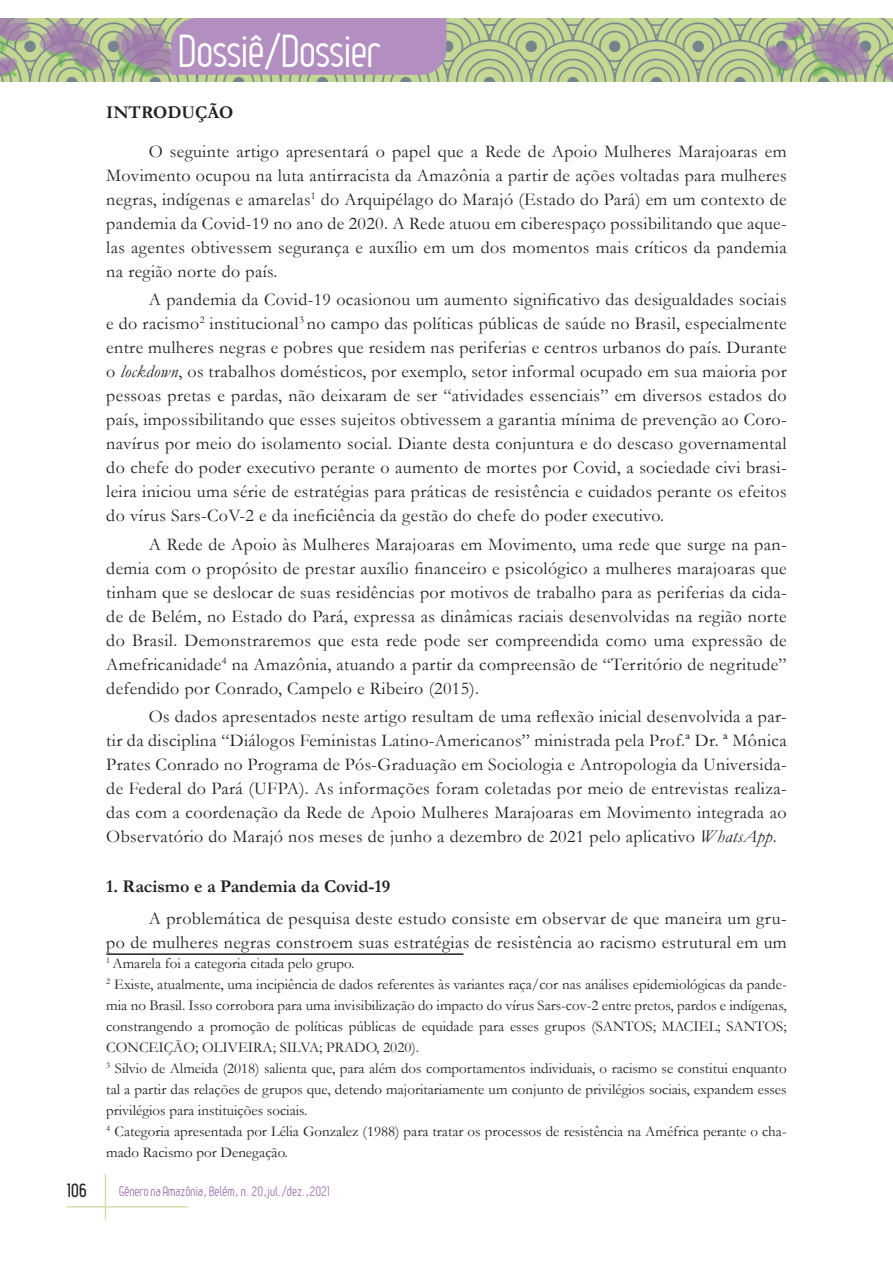
<style>
.page{position:relative;width:893px;height:1263px;background:#fff}
.page>*{position:absolute;margin:0;border:0;box-sizing:border-box;transform-origin:0 0}
.t1{font:45px "Leger";letter-spacing:-.01em;color:#fff}
.Texto{font:18px/24px "Garamond";letter-spacing:.02em;color:#231f20;text-align:justify}
.Título_bullet{font:700 18px "Garamond";color:#231f20}
.Texto-2{font:700 18px "Garamond";color:#231f20}
.t2{font:700 18px "Leger";color:#231f20}
.Nota_rodapé{font:15px/21px "Garamond";color:#231f20;text-align:justify}
.t3{font:13.5px "Leger";color:#9f73af}
.s1{font-style:italic}
</style>
<div class="page">
<hr style="left:105px;top:1174px;width:1px;height:45px;background:#d2e0ac">
<hr style="left:67px;top:1206px;width:121px;height:1px;background:#d2e0ac">
<img style="left:0;top:18px;width:893px;height:64px">
<div style="left:171px;top:18px;width:275px;height:57px;background:#b28fc0"></div>
<hr style="left:106px;top:953px;width:357px;height:2px;background:#231f20">
<h1 class="t1" style="left:179px;top:26px;width:203px">Dossiê/Dossier</h1>
<p class="Texto-2" style="left:106px;top:100px;width:129px">INTRODUÇÃO</p>
<p class="Texto" style="left:106px;top:139px;width:682px;text-indent:43px">O seguinte artigo apresentará o papel que a Rede de Apoio Mulheres Marajoaras em Movimento ocupou na luta antirracista da Amazônia a partir de ações voltadas para mulheres negras, indígenas e amarelas<sup>1</sup> do Arquipélago do Marajó (Estado do Pará) em um contexto de pandemia da Covid-19 no ano de 2020. A Rede atuou em ciberespaço possibilitando que aque&shy;las agentes obtivessem segurança e auxílio em um dos momentos mais críticos da pandemia na região norte do país.</p>
<p class="Texto" style="left:106px;top:287px;width:682px;text-indent:43px">A pandemia da Covid-19 ocasionou um aumento significativo das desigualdades sociais e do racismo<sup>2</sup> institucional<sup>3</sup> no campo das políticas públicas de saúde no Brasil, especialmente entre mulheres negras e pobres que residem nas periferias e centros urbanos do país. Durante o <span class="s1">lockdown</span>, os trabalhos domésticos, por exemplo, setor informal ocupado em sua maioria por pessoas pretas e pardas, não deixaram de ser “atividades essenciais” em diversos estados do país, impossibilitando que esses sujeitos obtivessem a garantia mínima de prevenção ao Coro&shy;navírus por meio do isolamento social. Diante desta conjuntura e do descaso governamental do chefe do poder executivo perante o aumento de mortes por Covid, a sociedade civi brasi&shy;leira iniciou uma série de estratégias para práticas de resistência e cuidados perante os efeitos do vírus Sars-CoV-2 e da ineficiência da gestão do chefe do poder executivo.</p>
<p class="Texto" style="left:106px;top:531px;width:682px;text-indent:43px">A Rede de Apoio às Mulheres Marajoaras em Movimento, uma rede que surge na pan&shy;demia com o propósito de prestar auxílio financeiro e psicológico a mulheres marajoaras que tinham que se deslocar de suas residências por motivos de trabalho para as periferias da cida&shy;de de Belém, no Estado do Pará, expressa as dinâmicas raciais desenvolvidas na região norte do Brasil. Demonstraremos que esta rede pode ser compreendida como uma expressão de Amefricanidade<sup>4</sup> na Amazônia, atuando a partir da compreensão de “Território de negritude” defendido por Conrado, Campelo e Ribeiro (2015).</p>
<p class="Texto" style="left:106px;top:704px;width:682px;text-indent:43px">Os dados apresentados neste artigo resultam de uma reflexão inicial desenvolvida a par&shy;tir da disciplina “Diálogos Feministas Latino-Americanos” ministrada pela Prof.ª Dr. ª Mônica Prates Conrado no Programa de Pós-Graduação em Sociologia e Antropologia da Universida&shy;de Federal do Pará (UFPA). As informações foram coletadas por meio de entrevistas realiza&shy;das com a coordenação da Rede de Apoio Mulheres Marajoaras em Movimento integrada ao Observatório do Marajó nos meses de junho a dezembro de 2021 pelo aplicativo <span class="s1">WhatsApp</span>.</p>
<p class="Título_bullet" style="left:106px;top:874px;width:285px">1. Racismo e a Pandemia da Covid-19</p>
<p class="Texto" style="left:106px;top:906px;width:682px;text-align:right">A problemática de pesquisa deste estudo consiste em observar de que maneira um gru-<br>po de mulheres negras constroem suas estratégias de resistência ao racismo estrutural em um</p>
<p class="Nota_rodapé" style="left:106px;top:952px;width:250px"><sup>1</sup> Amarela foi a categoria citada pelo grupo.</p>
<p class="Nota_rodapé" style="left:106px;top:973px;width:682px"><sup>2</sup> Existe, atualmente, uma incipiência de dados referentes às variantes raça/cor nas análises epidemiológicas da pande&shy;mia no Brasil. Isso corrobora para uma invisibilização do impacto do vírus Sars-cov-2 entre pretos, pardos e indígenas, constrangendo a promoção de políticas públicas de equidade para esses grupos (SANTOS; MACIEL; SANTOS; CONCEIÇÃO; OLIVEIRA; SILVA; PRADO, 2020).</p>
<p class="Nota_rodapé" style="left:106px;top:1057px;width:682px"><sup>3</sup> Silvio de Almeida (2018) salienta que, para além dos comportamentos individuais, o racismo se constitui enquanto tal a partir das relações de grupos que, detendo majoritariamente um conjunto de privilégios sociais, expandem esses privilégios para instituições sociais.</p>
<p class="Nota_rodapé" style="left:106px;top:1120px;width:682px"><sup>4</sup> Categoria apresentada por Lélia Gonzalez (1988) para tratar os processos de resistência na Améfrica perante o cha&shy;mado Racismo por Denegação.</p>
<p class="t2" style="left:67px;top:1180px;width:21px">106</p>
<p class="t3" style="left:119px;top:1183px;width:213px">Gênero na Amazônia, Belém, n. 20,jul./dez.,2021</p>
</div>
